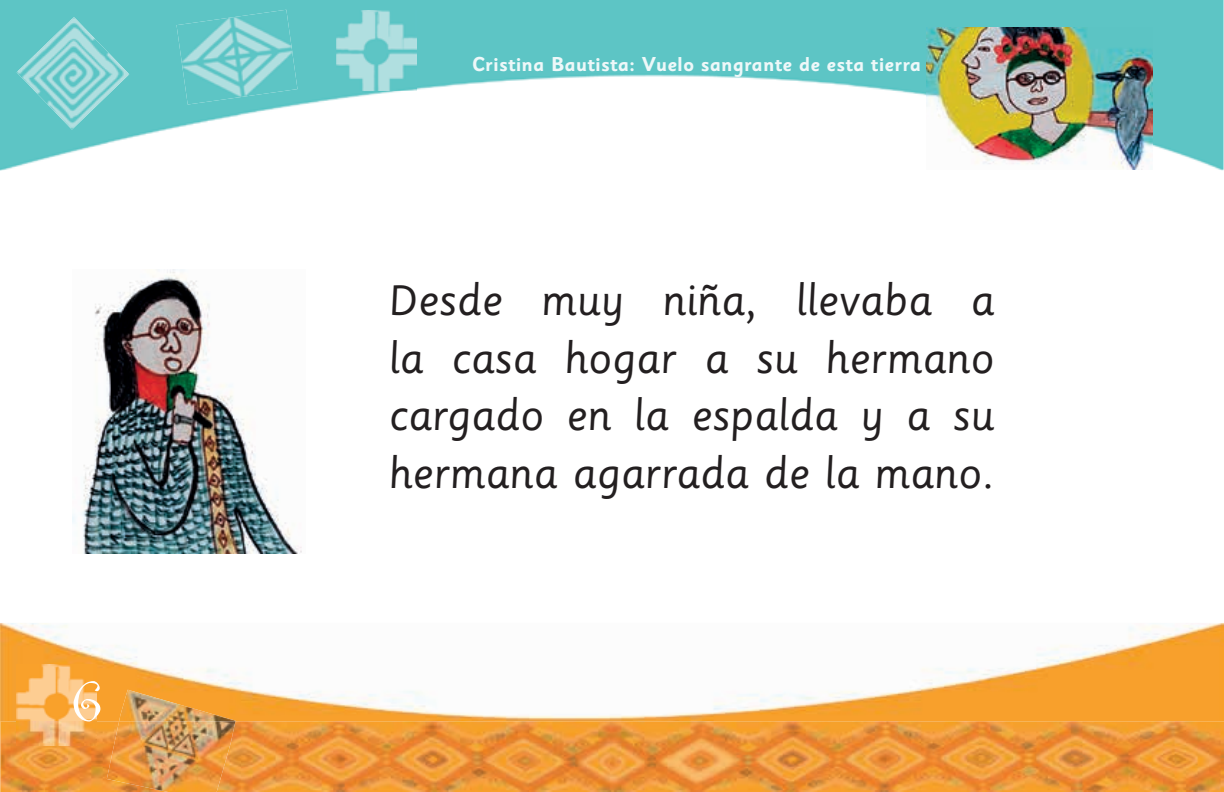
<style>
.page{position:relative;width:1224px;height:792px;background:#fff}
.page>*{position:absolute;margin:0;border:0;box-sizing:border-box;transform-origin:0 0}
.t1{font:60px "Curlz";color:#fff}
.t2{font:48px/57.6px "Sassoon Primary Std";color:#231f20;text-align:justify}
.t3{font:700 20px "Sassoon Sans Std";letter-spacing:.005em;color:#eef8f9}
</style>
<div class="page">
<img style="left:0;top:623px;width:1224px;height:98px">
<img style="left:0;top:0;width:1224px;height:170px">
<img style="left:0;top:721px;width:1224px;height:71px">
<img style="left:17px;top:665px;width:79px;height:80px">
<img style="left:119px;top:690px;width:117px;height:31px">
<img style="left:107px;top:721px;width:128px;height:71px">
<img style="left:177px;top:10px;width:121px;height:95px">
<img style="left:17px;top:17px;width:112px;height:113px">
<img style="left:337px;top:10px;width:79px;height:81px">
<img style="left:73px;top:270px;width:229px;height:283px">
<img style="left:926px;top:28px;width:227px;height:141px">
<p class="t1" style="left:72px;top:659px;width:32px">6</p>
<p class="t3" style="left:472px;top:52px;width:450px">Cristina Bautista: Vuelo sangrante de esta tierra</p>
<p class="t2" style="left:388px;top:271px;width:607px">Desde muy niña, llevaba a la casa hogar a su hermano cargado en la espalda y a su hermana agarrada de la mano.</p>
</div>
